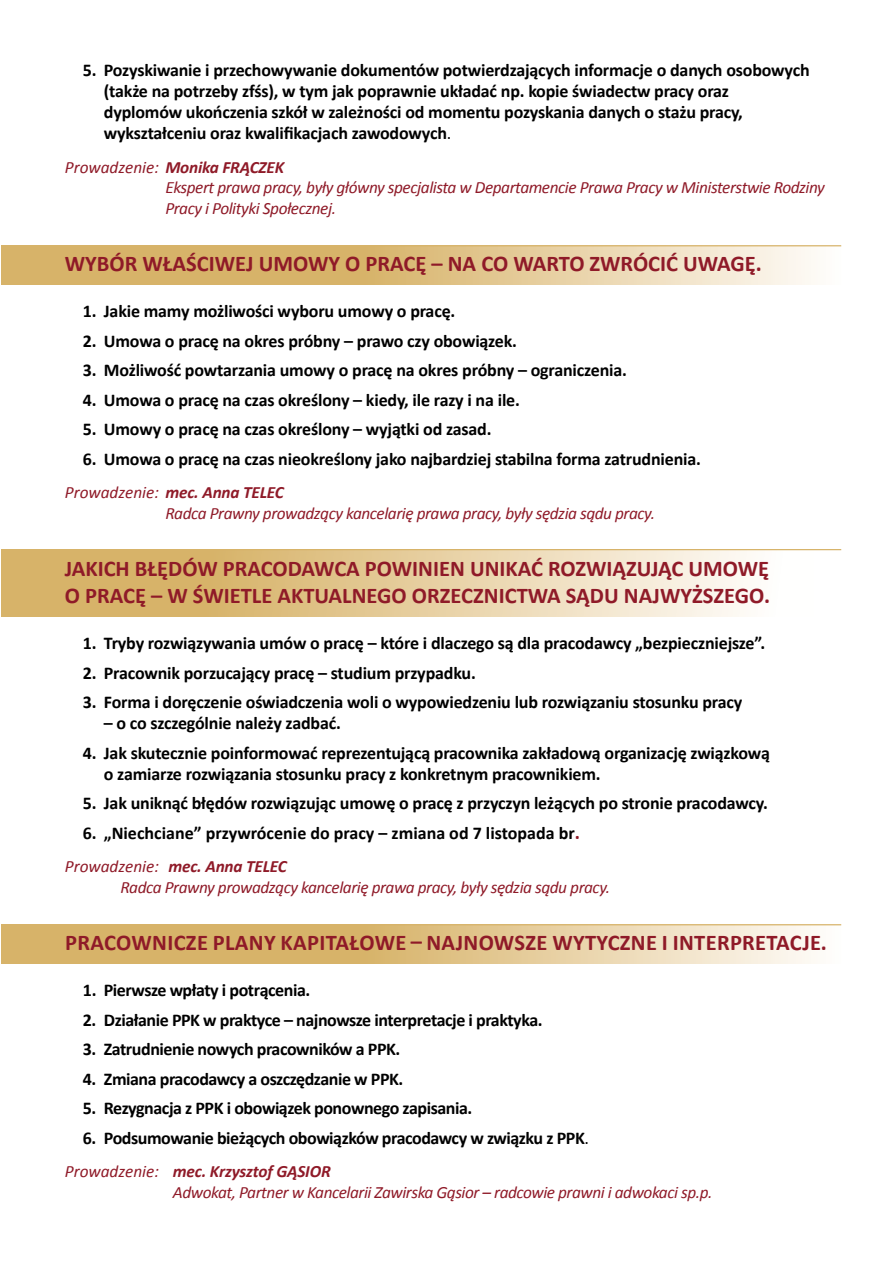
<style>
.page{position:relative;width:893px;height:1263px;background:#fff}
.page>*{position:absolute;margin:0;border:0;box-sizing:border-box;transform-origin:0 0}
.t1{font:700 22.5px/27px "Calibri";color:#8f1a28}
.t2{font:700 18px/21px "Calibri";letter-spacing:-.01em;color:#000}
.t3{font:italic 17.25px/20.7px "Calibri";letter-spacing:-.025em;color:#8f1a28}
.s1{font-weight:400}
.s2{font-weight:700}
.s3{font-size:19.5px;color:#8f1a28}
</style>
<div class="page">
<svg style="left:1px;top:246px;width:840px;height:38px;background:#e2c791"></svg>
<hr style="left:1px;top:245px;width:840px;height:1px;background:#d7b369">
<svg style="left:1px;top:925px;width:840px;height:38px;background:#e2c791"></svg>
<hr style="left:1px;top:924px;width:840px;height:1px;background:#d7b369">
<svg style="left:1px;top:550px;width:812px;height:67px;background:#e6d0a2"></svg>
<hr style="left:1px;top:549px;width:840px;height:1px;background:#d7b369">
<p class="t2" style="left:104px;top:59px;width:707px;text-indent:-21px">5. Pozyskiwanie i przechowywanie dokumentów potwierdzających informacje o danych osobowych (także na potrzeby zfśs), w tym jak poprawnie układać np. kopie świadectw pracy oraz dyplomów ukończenia szkół w zależności od momentu pozyskania danych o stażu pracy, wykształceniu oraz kwalifikacjach zawodowych<span class="s1">.</span></p>
<p class="t3" style="left:165px;top:156px;width:661px;text-indent:-100px">Prowadzenie: <span class="s2">Monika FRĄCZEK<br></span>Ekspert prawa pracy, były główny specjalista w Departamencie Prawa Pracy w Ministerstwie Rodziny<br>Pracy i Polityki Społecznej.</p>
<p class="t1" style="left:65px;top:249px;width:699px">WYBÓR WŁAŚCIWEJ UMOWY O PRACĘ – NA CO WARTO ZWRÓCIĆ UWAGĘ.</p>
<p class="t2" style="left:83px;top:300px;width:374px">1. Jakie mamy możliwości wyboru umowy o pracę.</p>
<p class="t2" style="left:83px;top:330px;width:436px">2. Umowa o pracę na okres próbny – prawo czy obowiązek.</p>
<p class="t2" style="left:83px;top:359px;width:546px">3. Możliwość powtarzania umowy o pracę na okres próbny – ograniczenia.</p>
<p class="t2" style="left:83px;top:389px;width:439px">4. Umowa o pracę na czas określony – kiedy, ile razy i na ile.</p>
<p class="t2" style="left:83px;top:418px;width:410px">5. Umowy o pracę na czas określony – wyjątki od zasad.</p>
<p class="t2" style="left:83px;top:448px;width:620px">6. Umowa o pracę na czas nieokreślony jako najbardziej stabilna forma zatrudnienia.</p>
<p class="t3" style="left:165px;top:481px;width:491px;text-indent:-100px">Prowadzenie: <span class="s2">mec. Anna TELEC<br></span>Radca Prawny prowadzący kancelarię prawa pracy, były sędzia sądu pracy.</p>
<p class="t1" style="left:65px;top:554px;width:707px">JAKICH BŁĘDÓW PRACODAWCA POWINIEN UNIKAĆ ROZWIĄZUJĄC UMOWĘ<br>O PRACĘ – W ŚWIETLE AKTUALNEGO ORZECZNICTWA SĄDU NAJWYŻSZEGO.</p>
<p class="t2" style="left:83px;top:632px;width:684px">1. Tryby rozwiązywania umów o pracę – które i dlaczego są dla pracodawcy „bezpieczniejsze”.</p>
<p class="t2" style="left:83px;top:661px;width:395px">2. Pracownik porzucający pracę – studium przypadku.</p>
<p class="t2" style="left:83px;top:691px;width:661px">3. Forma i doręczenie oświadczenia woli o wypowiedzeniu lub rozwiązaniu stosunku pracy</p>
<p class="t2" style="left:104px;top:712px;width:239px">– o co szczególnie należy zadbać.</p>
<p class="t2" style="left:104px;top:741px;width:668px;text-indent:-21px">4. Jak skutecznie poinformować reprezentującą pracownika zakładową organizację związkową o zamiarze rozwiązania stosunku pracy z konkretnym pracownikiem.</p>
<p class="t2" style="left:83px;top:792px;width:687px">5. Jak uniknąć błędów rozwiązując umowę o pracę z przyczyn leżących po stronie pracodawcy.</p>
<p class="t2" style="left:83px;top:821px;width:499px">6. „Niechciane” przywrócenie do pracy – zmiana od 7 listopada br<span class="s3">.</span></p>
<p class="t3" style="left:120px;top:855px;width:491px;text-indent:-55px">Prowadzenie: <span class="s2">mec. Anna TELEC<br></span>Radca Prawny prowadzący kancelarię prawa pracy, były sędzia sądu pracy.</p>
<p class="t1" style="left:65px;top:928px;width:763px">PRACOWNICZE PLANY KAPITAŁOWE – NAJNOWSZE WYTYCZNE I INTERPRETACJE.</p>
<p class="t2" style="left:83px;top:979px;width:229px">1. Pierwsze wpłaty i potrącenia.</p>
<p class="t2" style="left:83px;top:1008px;width:461px">2. Działanie PPK w praktyce – najnowsze interpretacje i praktyka.</p>
<p class="t2" style="left:83px;top:1038px;width:319px">3. Zatrudnienie nowych pracowników a PPK.</p>
<p class="t2" style="left:83px;top:1067px;width:322px">4. Zmiana pracodawcy a oszczędzanie w PPK.</p>
<p class="t2" style="left:83px;top:1097px;width:391px">5. Rezygnacja z PPK i obowiązek ponownego zapisania.</p>
<p class="t2" style="left:83px;top:1126px;width:507px">6. Podsumowanie bieżących obowiązków pracodawcy w związku z PPK<span class="s1">.</span></p>
<p class="t3" style="left:173px;top:1160px;width:541px;text-indent:-108px">Prowadzenie: <span class="s2">mec. Krzysztof GĄSIOR<br></span>Adwokat, Partner w Kancelarii Zawirska Gąsior – radcowie prawni i adwokaci sp.p.</p>
</div>
